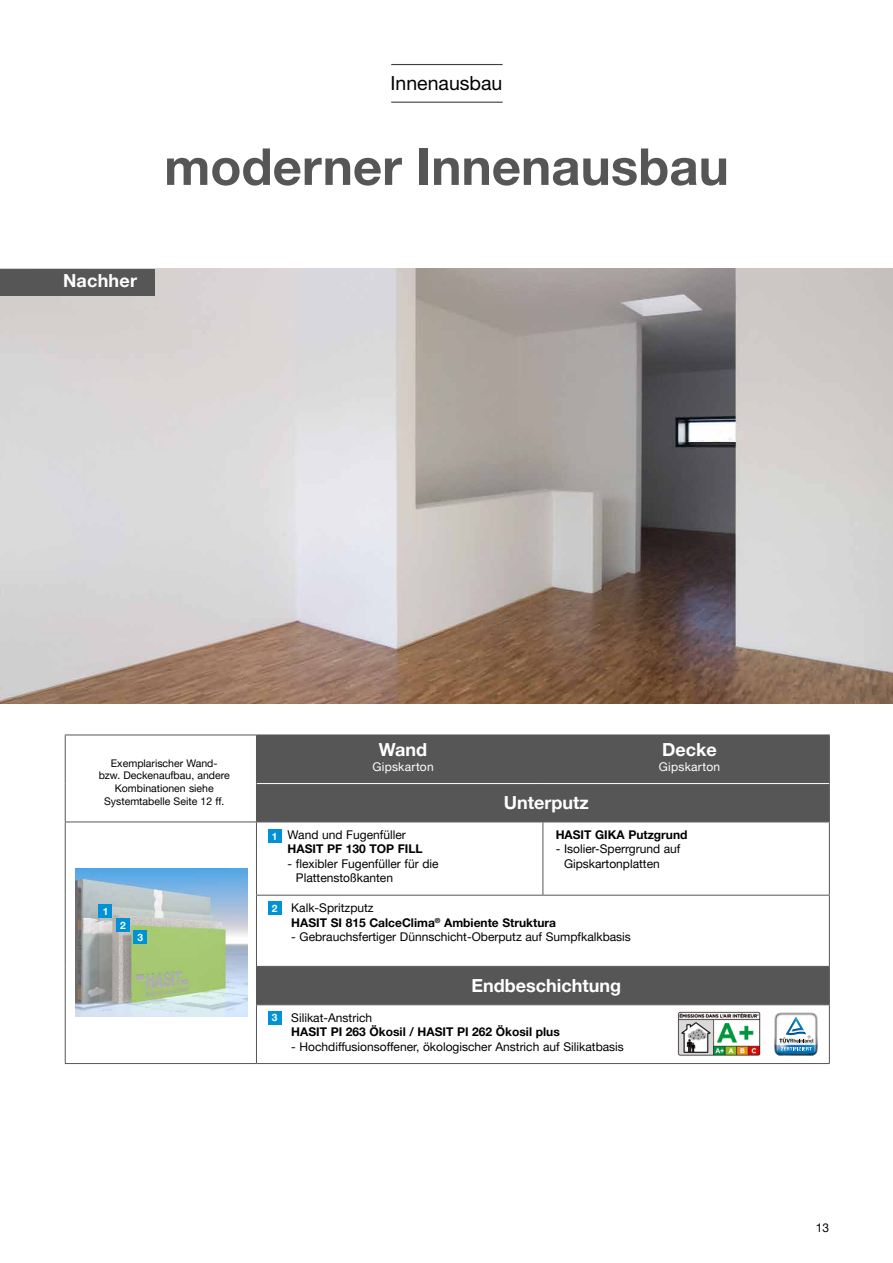
<style>
.page{position:relative;width:893px;height:1263px;background:#fff}
.page>*{position:absolute;margin:0;border:0;box-sizing:border-box;transform-origin:0 0}
.t1{font:700 51px "Helvetica Neue LT Std";color:#565656}
.t2{font:19.5px "Helvetica Neue LT Std";color:#000}
.t3{font:700 18px "Helvetica Neue LT Pro";color:#fff}
.t4{font:12px "Helvetica Neue LT Pro";color:#000}
.t5{font:700 12px/14.4px "Helvetica Neue LT Pro";color:#000}
.t6{font:12px "Helvetica Neue LT Pro";letter-spacing:.02em;color:#fff}
.t7{font:10.5px/12.6px "Helvetica Neue LT Pro";color:#000;text-align:center}
.t8{font:700 10.2px "Helvetica Neue LT Pro";color:#fff}
.s1{color:#fff}
.s2{font-weight:400}
.s3{font-family:"Helvetica Neue LT Std"}
</style>
<div class="page">
<div style="left:257px;top:736px;width:572px;height:85px;background:#565656"></div>
<svg style="left:66px;top:822px;width:763px;height:241px"></svg>
<hr style="left:65px;top:735px;width:191px;height:1px;background:#565656">
<hr style="left:65px;top:735px;width:1px;height:48px;background:#565656">
<hr style="left:65px;top:783px;width:1px;height:38px;background:#565656">
<hr style="left:65px;top:821px;width:191px;height:1px;background:#565656">
<hr style="left:65px;top:822px;width:1px;height:73px;background:#565656">
<hr style="left:256px;top:822px;width:1px;height:73px;background:#565656">
<hr style="left:543px;top:822px;width:1px;height:73px;background:#565656">
<hr style="left:829px;top:822px;width:1px;height:73px;background:#565656">
<hr style="left:65px;top:895px;width:1px;height:71px;background:#565656">
<hr style="left:256px;top:895px;width:287px;height:1px;background:#565656">
<hr style="left:256px;top:895px;width:1px;height:71px;background:#565656">
<hr style="left:543px;top:895px;width:287px;height:1px;background:#565656">
<hr style="left:829px;top:895px;width:1px;height:71px;background:#565656">
<hr style="left:65px;top:966px;width:1px;height:39px;background:#565656">
<hr style="left:256px;top:966px;width:287px;height:1px;background:#565656">
<hr style="left:256px;top:967px;width:1px;height:37px;background:#565656">
<hr style="left:543px;top:966px;width:287px;height:1px;background:#565656">
<hr style="left:829px;top:967px;width:1px;height:37px;background:#565656">
<hr style="left:65px;top:1005px;width:1px;height:58px;background:#565656">
<hr style="left:256px;top:1004px;width:287px;height:1px;background:#565656">
<hr style="left:256px;top:1005px;width:1px;height:58px;background:#565656">
<hr style="left:543px;top:1004px;width:287px;height:1px;background:#565656">
<hr style="left:829px;top:1005px;width:1px;height:58px;background:#565656">
<hr style="left:65px;top:1063px;width:191px;height:1px;background:#565656">
<hr style="left:256px;top:1063px;width:287px;height:1px;background:#565656">
<hr style="left:543px;top:1063px;width:287px;height:1px;background:#565656">
<hr style="left:256px;top:735px;width:287px;height:1px;background:#565656">
<hr style="left:256px;top:735px;width:1px;height:48px;background:#565656">
<hr style="left:543px;top:735px;width:287px;height:1px;background:#565656">
<hr style="left:543px;top:735px;width:1px;height:48px;background:#565656">
<hr style="left:829px;top:735px;width:1px;height:48px;background:#565656">
<hr style="left:256px;top:783px;width:1px;height:38px;background:#565656">
<hr style="left:829px;top:783px;width:1px;height:38px;background:#565656">
<hr style="left:256px;top:821px;width:287px;height:1px;background:#565656">
<hr style="left:543px;top:821px;width:287px;height:1px;background:#565656">
<hr style="left:257px;top:783px;width:286px;height:1px;background:#fff">
<hr style="left:543px;top:783px;width:286px;height:1px;background:#fff">
<svg style="left:774px;top:1012px;width:44px;height:44px"></svg>
<img style="left:75px;top:868px;width:172px;height:149px">
<div style="left:99px;top:904px;width:13px;height:14px;background:#0092d6"></div>
<div style="left:116px;top:918px;width:14px;height:14px;background:#0092d6"></div>
<div style="left:134px;top:930px;width:13px;height:14px;background:#0092d6"></div>
<div style="left:268px;top:901px;width:14px;height:14px;background:#0092d6"></div>
<div style="left:268px;top:829px;width:14px;height:14px;background:#0092d6"></div>
<div style="left:268px;top:1010px;width:14px;height:14px;background:#0092d6"></div>
<img style="left:676px;top:1010px;width:85px;height:48px">
<img style="left:0;top:269px;width:893px;height:434px">
<hr style="left:391px;top:64px;width:112px;height:1px;background:#3f3f41">
<hr style="left:391px;top:102px;width:112px;height:1px;background:#3f3f41">
<div style="left:0;top:269px;width:154px;height:27px;background:#565656"></div>
<h2 class="t2" style="left:390px;top:71px;width:113px">Innenausbau</h2>
<h1 class="t1" style="left:164px;top:135px;width:566px">moderner Innenausbau</h1>
<h3 class="t3" style="left:63px;top:270px;width:76px">Nachher</h3>
<p class="t7" style="left:99px;top:756px;width:133px">Exemplarischer Wand-<br>bzw. Deckenaufbau, andere<br>Kombinationen siehe<br>Systemtabelle Seite 12 ff.</p>
<p class="t8" style="left:103px;top:905px;width:7px">1</p>
<p class="t8" style="left:120px;top:919px;width:7px">2</p>
<p class="t8" style="left:138px;top:930px;width:7px">3</p>
<p class="t8" style="left:272px;top:829px;width:7px">1</p>
<p class="t8" style="left:272px;top:902px;width:7px">2</p>
<p class="t8" style="left:272px;top:1011px;width:7px">3</p>
<h3 class="t3" style="left:379px;top:739px;width:50px">Wand</h3>
<p class="t6" style="left:372px;top:759px;width:63px">Gipskarton</p>
<p class="t4" style="left:288px;top:827px;width:120px">Wand und Fugenfüller</p>
<p class="t5" style="left:288px;top:842px;width:137px">HASIT PF 130 TOP FILL</p>
<p class="t4" style="left:288px;top:856px;width:153px">- flexibler Fugenfüller für die</p>
<p class="t4" style="left:288px;top:871px;width:107px"><span class="s1">-</span> Plattenstoßkanten</p>
<h3 class="t3" style="left:504px;top:792px;width:87px">Unterputz</h3>
<h3 class="t3" style="left:662px;top:739px;width:56px">Decke</h3>
<p class="t6" style="left:659px;top:759px;width:63px">Gipskarton</p>
<p class="t5" style="left:556px;top:827px;width:133px">HASIT GIKA Putzgrund</p>
<p class="t4" style="left:556px;top:842px;width:126px">- Isolier-Sperrgrund auf</p>
<p class="t4" style="left:556px;top:856px;width:106px"><span class="s1">-</span> Gipskartonplatten</p>
<p class="t5" style="left:291px;top:900px;width:266px"><span class="s2">Kalk-Spritzputz<br></span>HASIT SI 815 CalceClima<sup>®</sup> <span class="s3">Ambiente Struktura</span></p>
<p class="t4" style="left:291px;top:929px;width:341px">- Gebrauchsfertiger Dünnschicht-Oberputz auf Sumpfkalkbasis</p>
<h3 class="t3" style="left:471px;top:974px;width:151px">Endbeschichtung</h3>
<p class="t4" style="left:291px;top:1010px;width:82px">Silikat-Anstrich</p>
<p class="t5" style="left:291px;top:1024px;width:270px">HASIT PI 263 Ökosil / HASIT PI 262 Ökosil plus</p>
<p class="t4" style="left:291px;top:1039px;width:334px">- Hochdiffusionsoffener, ökologischer Anstrich auf Silikatbasis</p>
<p class="t4" style="left:816px;top:1220px;width:15px">13</p>
</div>
